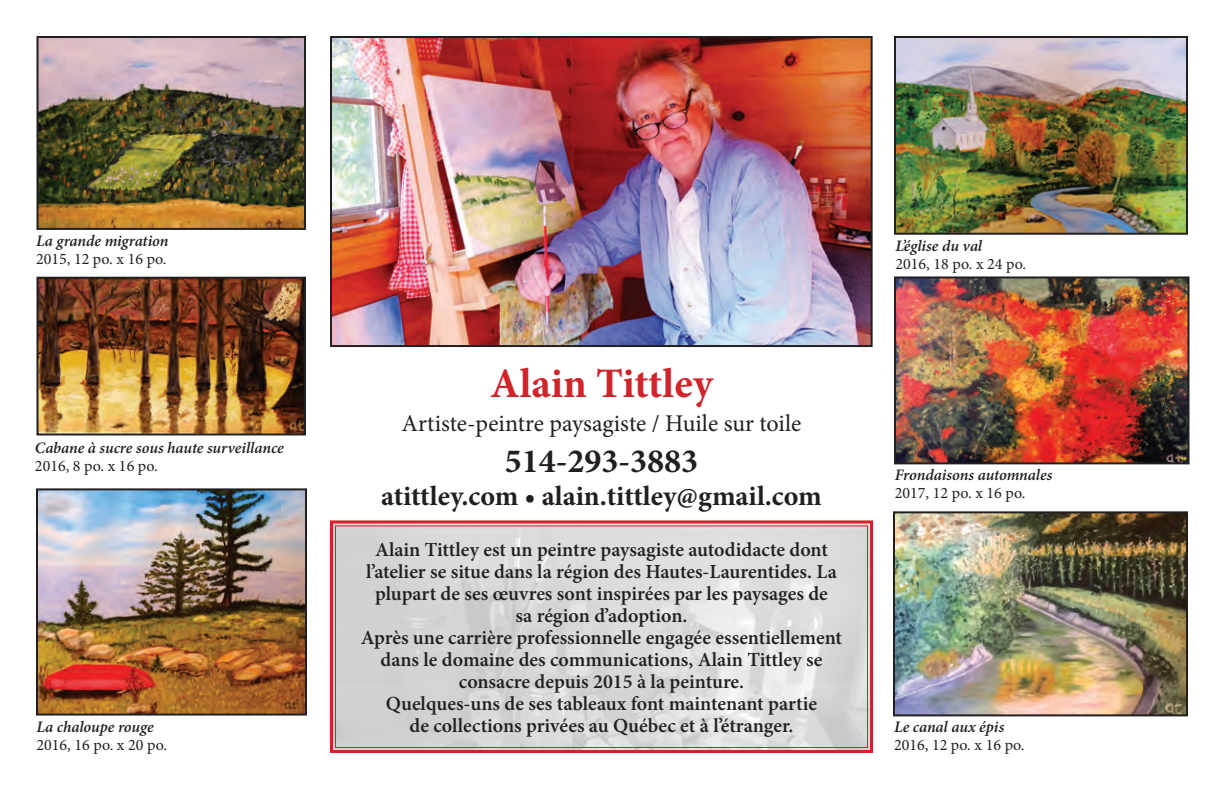
<style>
.page{position:relative;width:1224px;height:792px;background:#fff}
.page>*{position:absolute;margin:0;border:0;box-sizing:border-box;transform-origin:0 0}
.t1{font:700 42px "Minion Pro";color:#d1232a}
.t2{font:700 34px "Minion Pro";color:#231f20}
.t3{font:700 28px "Minion Pro";color:#231f20}
.t4{font:24px "Minion Pro";color:#231f20}
.t5{font:600 20px/22px "Minion Pro";color:#231f20;text-align:center}
.t6{font:italic 600 16px "Minion Pro";letter-spacing:-.005em;color:#231f20}
.t7{font:16px "Minion Pro";color:#231f20}
</style>
<div class="page">
<img style="left:333px;top:39px;width:537px;height:305px">
<div style="left:330px;top:36px;width:543px;height:311px;border:2px solid #231f20"></div>
<img style="left:39px;top:39px;width:264px;height:188px">
<div style="left:36px;top:36px;width:270px;height:194px;border:2px solid #231f20"></div>
<img style="left:39px;top:280px;width:264px;height:152px">
<div style="left:36px;top:277px;width:270px;height:158px;border:2px solid #231f20"></div>
<img style="left:897px;top:39px;width:288px;height:193px">
<div style="left:894px;top:36px;width:294px;height:199px;border:2px solid #231f20"></div>
<img style="left:897px;top:279px;width:290px;height:182px">
<div style="left:894px;top:276px;width:296px;height:188px;border:2px solid #231f20"></div>
<img style="left:896px;top:514px;width:289px;height:199px">
<div style="left:893px;top:511px;width:295px;height:205px;border:2px solid #231f20"></div>
<img style="left:39px;top:491px;width:265px;height:222px">
<div style="left:36px;top:488px;width:271px;height:228px;border:2px solid #231f20"></div>
<svg style="left:330px;top:520px;width:543px;height:233px;background:#d8d2d3"></svg>
<div style="left:335px;top:525px;width:533px;height:223px;border:1px solid #d1232a"></div>
<p class="t6" style="left:36px;top:230px;width:134px">La grande migration</p>
<p class="t7" style="left:36px;top:249px;width:132px">2015, 12 po. x 16 po.</p>
<p class="t6" style="left:35px;top:437px;width:250px">Cabane à sucre sous haute surveillance</p>
<p class="t7" style="left:35px;top:455px;width:124px">2016, 8 po. x 16 po.</p>
<p class="t6" style="left:36px;top:716px;width:119px">La chaloupe rouge</p>
<p class="t7" style="left:36px;top:734px;width:132px">2016, 16 po. x 20 po.</p>
<h1 class="t1" style="left:490px;top:354px;width:224px">Alain Tittley</h1>
<p class="t4" style="left:402px;top:407px;width:401px">Artiste-peintre paysagiste / Huile sur toile</p>
<h2 class="t2" style="left:505px;top:437px;width:195px">514-293-3883</h2>
<h3 class="t3" style="left:381px;top:477px;width:442px">atittley.com • alain.tittley@gmail.com</h3>
<p class="t5" style="left:361px;top:538px;width:483px">Alain Tittley est un peintre paysagiste autodidacte dont l’atelier se situe dans la région des Hautes-Laurentides. La plupart de ses œuvres sont inspirées par les paysages de<br>sa région d’adoption.<br>Après une carrière professionnelle engagée essentiellement dans le domaine des communications, Alain Tittley se consacre depuis 2015 à la peinture.<br>Quelques-uns de ses tableaux font maintenant partie<br>de collections privées au Québec et à l’étranger.</p>
<p class="t6" style="left:896px;top:234px;width:88px">L’église du val</p>
<p class="t7" style="left:896px;top:253px;width:132px">2016, 18 po. x 24 po.</p>
<p class="t6" style="left:895px;top:463px;width:159px">Frondaisons automnales</p>
<p class="t7" style="left:895px;top:482px;width:132px">2017, 12 po. x 16 po.</p>
<p class="t6" style="left:894px;top:716px;width:112px">Le canal aux épis</p>
<p class="t7" style="left:894px;top:734px;width:132px">2016, 12 po. x 16 po.</p>
</div>
